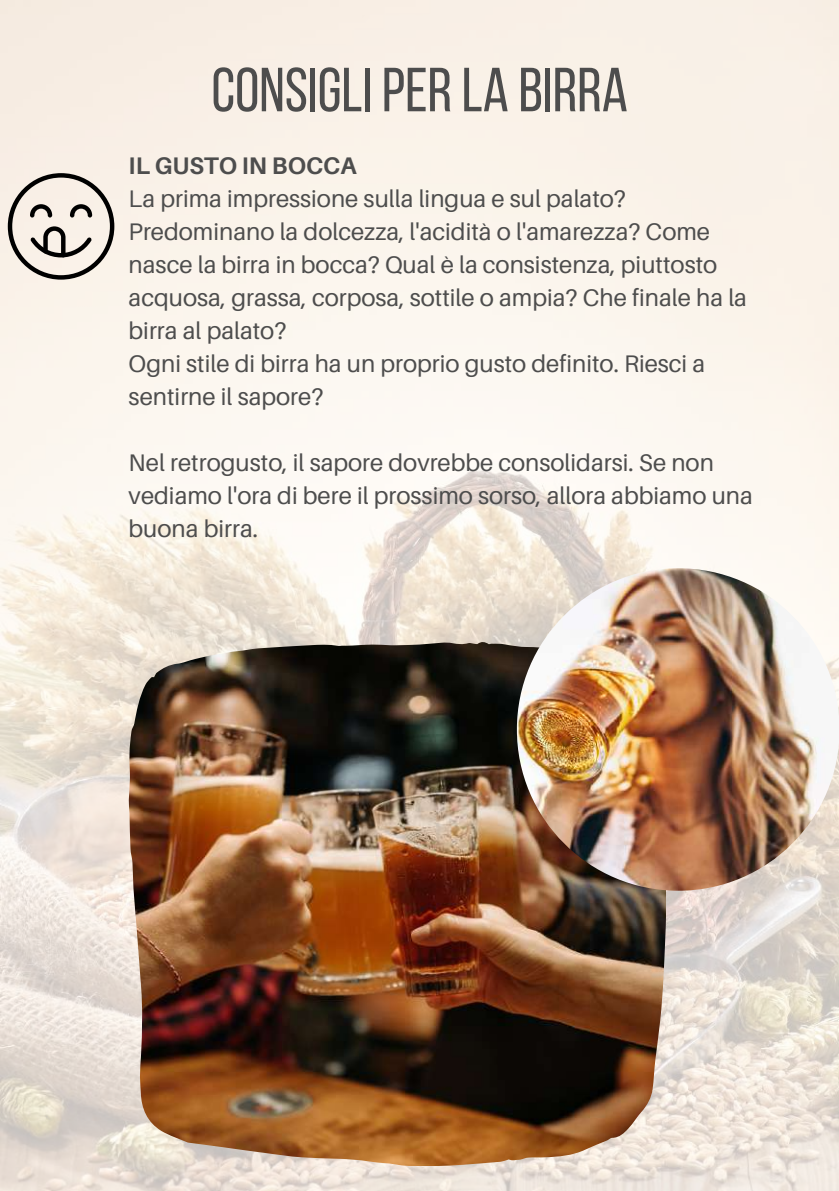
<style>
.page{position:relative;width:839px;height:1191px;background:#fff}
.page>*{position:absolute;margin:0;border:0;box-sizing:border-box;transform-origin:0 0}
.t1{font:62.2px "Bebas Neue";color:#4d4d4d}
.t2{font:24px/33px "Aileron";color:#4d4d4d}
.t3{font:700 24px "Aileron";color:#4d4d4d}
</style>
<div class="page">
<img style="left:0;top:0;width:838px;height:1191px">
<svg style="left:8px;top:173px;width:106px;height:107px;background:#c7c0b9"></svg>
<img style="left:129px;top:642px;width:536px;height:524px">
<img style="left:517px;top:568px;width:321px;height:323px;border-radius:50%">
<h1 class="t1" style="left:211px;top:65px;width:418px">CONSIGLI PERLA BIRRA</h1>
<p class="t3" style="left:129px;top:150px;width:229px">IL GUSTO IN BOCCA</p>
<p class="t2" style="left:129px;top:181px;width:620px">La prima impressione sulla lingua e sul palato?<br>Predominano la dolcezza, l'acidità o l'amarezza? Come nasce la birra in bocca? Qual è la consistenza, piuttosto acquosa, grassa, corposa, sottile o ampia? Che finale ha la birra al palato?<br>Ogni stile di birra ha un proprio gusto definito. Riesci a sentirne il sapore?</p>
<p class="t2" style="left:129px;top:445px;width:625px">Nel retrogusto, il sapore dovrebbe consolidarsi. Se non vediamo l'ora di bere il prossimo sorso, allora abbiamo una buona birra.</p>
</div>
